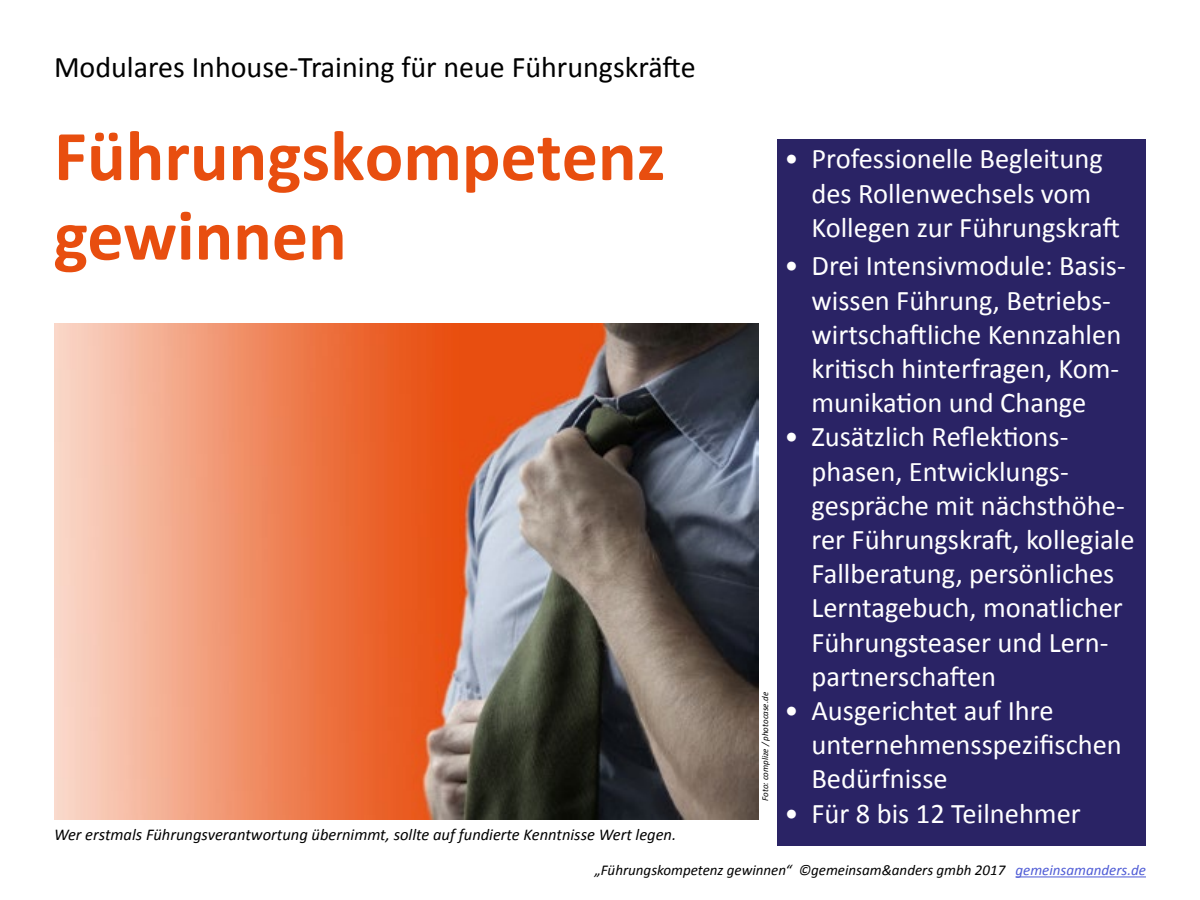
<style>
.page{position:relative;width:1200px;height:900px;background:#fff}
.page>*{position:absolute;margin:0;border:0;box-sizing:border-box;transform-origin:0 0}
.t1{font:700 72px/79.5px "Calibri";color:#e84e0f}
.t2{font:30px "Calibri";color:#000}
.t3{font:28.5px/34.2px "Calibri";color:#fff}
.t4{font:italic 16.5px "Calibri";color:#000}
.t5{font:italic 15px "Calibri";color:#000}
.t6{font:italic 9px "Calibri";color:#000}
.s1{color:#4f5cd6}
</style>
<div class="page">
<hr style="left:1016px;top:876px;width:130px;height:1px;background:#4f5cd6">
<div style="left:777px;top:140px;width:369px;height:706px;background:#2a2365"></div>
<img style="left:54px;top:323px;width:705px;height:496px">
<p class="t2" style="left:54px;top:48px;width:643px">Modulares Inhouse-Training für neue Führungskräfte</p>
<h1 class="t1" style="left:54px;top:113px;width:613px">Führungskompetenz gewinnen</h1>
<p class="t4" style="left:54px;top:824px;width:624px">Wer erstmals Führungsverantwortung übernimmt, sollte auf fundierte Kenntnisse Wert legen.</p>
<p class="t6" style="left:760px;top:801px;width:110px;rotate:-90deg">Foto: complize / photocase.de</p>
<p class="t3" style="left:811px;top:140px;width:310px;text-indent:-27px">• Professionelle Begleitung des Rollenwechsels vom<br>Kollegen zur Führungskraft</p>
<p class="t3" style="left:811px;top:248px;width:316px;text-indent:-27px">• Drei Intensivmodule: Basis&shy;wissen Führung, Betriebs&shy;wirtschaftliche Kennzahlen kritisch hinterfragen, Kom&shy;munikation und Change</p>
<p class="t3" style="left:811px;top:419px;width:325px;text-indent:-27px">• Zusätzlich Reflektions&shy;phasen, Entwicklungs&shy;gespräche mit nächsthöhe&shy;rer Führungskraft, kollegiale<br>Fallberatung, persönliches<br>Lerntagebuch, monatlicher<br>Führungsteaser und Lern&shy;partnerschaften</p>
<p class="t3" style="left:811px;top:692px;width:312px;text-indent:-27px">• Ausgerichtet auf Ihre unternehmensspezifischen<br>Bedürfnisse</p>
<p class="t3" style="left:784px;top:795px;width:298px">• Für 8 bis 12 Teilnehmer</p>
<p class="t5" style="left:595px;top:861px;width:553px">„Führungskompetenz gewinnen“ ©gemeinsam&amp;anders gmbh 2017 <span class="s1">gemeinsamanders.de</span></p>
</div>
